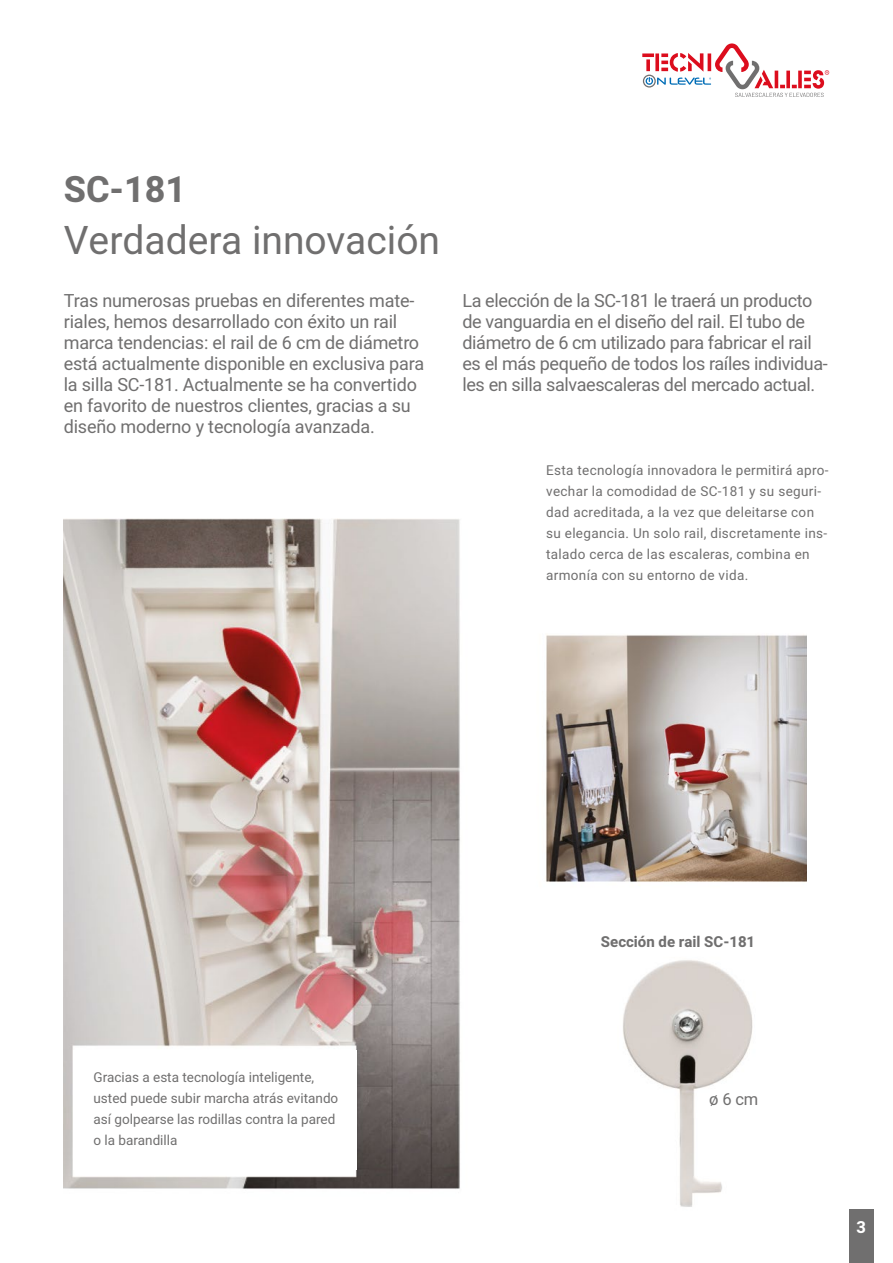
<style>
.page{position:relative;width:893px;height:1263px;background:#fff}
.page>*{position:absolute;margin:0;border:0;box-sizing:border-box;transform-origin:0 0}
.t1{font:39px "Heebo";color:#706f6f}
.t2{font:700 36px "Heebo";color:#706f6f}
.t3{font:18px/21px "Heebo";letter-spacing:-.01em;color:#706f6f}
.t4{font:16.5px "Heebo";color:#706f6f}
.t5{font:700 16.5px "Heebo";color:#fff}
.t6{font:700 15px "Heebo";color:#706f6f}
.t7{font:13.5px/21px "Heebo";letter-spacing:.025em;color:#706f6f}
.t8{font:13.5px/21px "Heebo";color:#706f6f}
</style>
<div class="page">
<svg style="left:642px;top:43px;width:187px;height:54px"></svg>
<div style="left:849px;top:1209px;width:25px;height:54px;background:#706f6f"></div>
<img style="left:64px;top:519px;width:742px;height:688px">
<div style="left:73px;top:1050px;width:283px;height:119px;background:#fff"></div>
<h2 class="t2" style="left:64px;top:164px;width:124px">SC-181</h2>
<h1 class="t1" style="left:64px;top:213px;width:378px">Verdadera innovación</h1>
<p class="t3" style="left:64px;top:290px;width:362px">Tras numerosas pruebas en diferentes mate&shy;riales, hemos desarrollado con éxito un rail marca tendencias: el rail de 6 cm de diámetro está actualmente disponible en exclusiva para la silla SC-181. Actualmente se ha convertido en favorito de nuestros clientes, gracias a su diseño moderno y tecnología avanzada.</p>
<p class="t3" style="left:462px;top:290px;width:367px">La elección de la SC-181 le traerá un producto de vanguardia en el diseño del rail. El tubo de diámetro de 6 cm utilizado para fabricar el rail es el más pequeño de todos los raíles individua&shy;les en silla salvaescaleras del mercado actual.</p>
<p class="t7" style="left:546px;top:459px;width:284px">Esta tecnología innovadora le permitirá apro&shy;vechar la comodidad de SC-181 y su seguri&shy;dad acreditada, a la vez que deleitarse con su elegancia. Un solo rail, discretamente ins&shy;talado cerca de las escaleras, combina en armonía con su entorno de vida.</p>
<p class="t8" style="left:94px;top:1066px;width:246px">Gracias a esta tecnología inteligente, usted puede subir marcha atrás evitando así golpearse las rodillas contra la pared o la barandilla</p>
<p class="t6" style="left:601px;top:932px;width:156px">Sección de rail SC-181</p>
<p class="t4" style="left:709px;top:1087px;width:51px">ø 6 cm</p>
<p class="t5" style="left:856px;top:1216px;width:11px">3</p>
</div>
